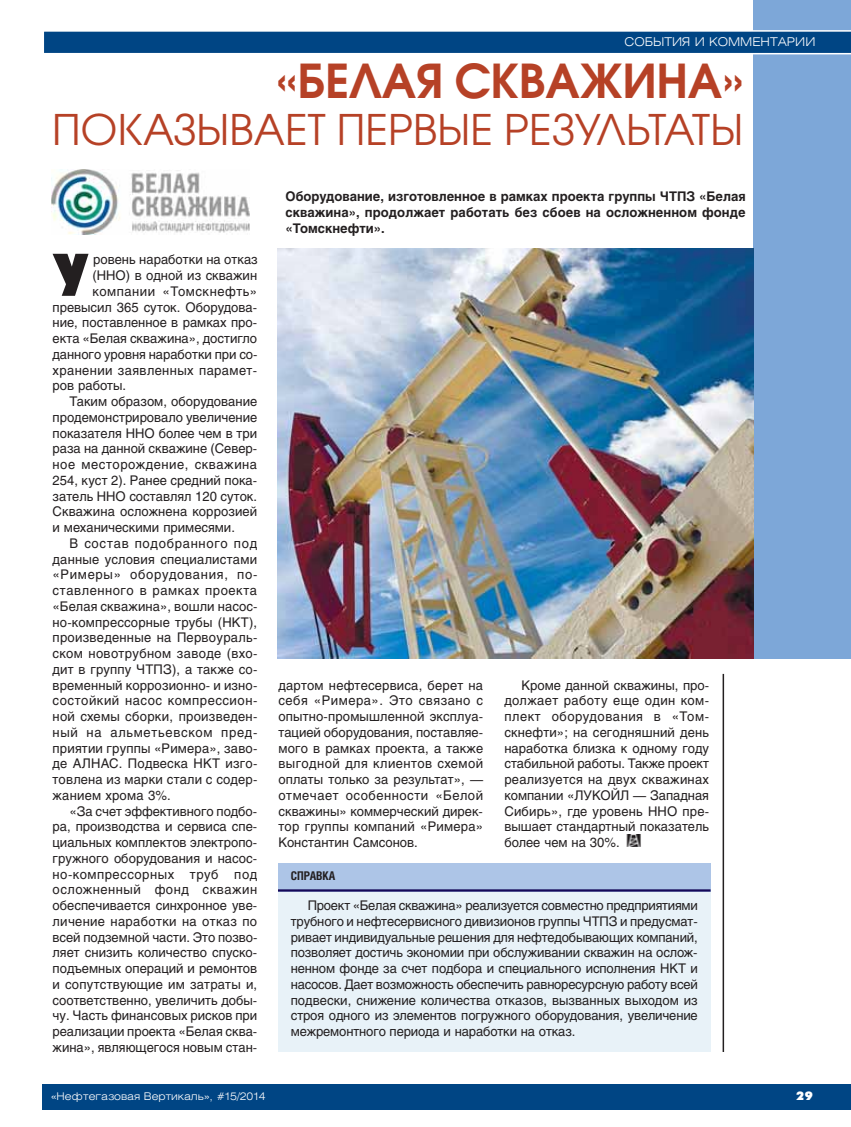
<style>
.page{position:relative;width:851px;height:1127px;background:#fff}
.page>*{position:absolute;margin:0;border:0;box-sizing:border-box;transform-origin:0 0}
.t1{font:700 60px "Futura Futuris X Cond C";color:#231f20}
.t2{font:600 46.5px "Avant Garde Gothic C";letter-spacing:-.01em;color:#b64126}
.t3{font:42px "Avant Garde Gothic C";letter-spacing:.005em;color:#b64126}
.t4{font:13.2px/15.8px "Helios";color:#231f20;text-align:justify}
.t5{font:13.2px "Helios";letter-spacing:.04em;color:#231f20}
.t6{font:700 13.2px/15.8px "Helios";letter-spacing:.005em;color:#231f20;text-align:justify}
.t7{font:13.2px "Helios";letter-spacing:.055em;color:#231f20}
.t8{font:13.2px "Helios";letter-spacing:.02em;color:#231f20}
.t9{font:13.2px "Helios";letter-spacing:.025em;color:#231f20}
.t10{font:13.2px "Helios";letter-spacing:.03em;color:#231f20}
.t11{font:300 12px "Helios Ext";color:#fff}
.t12{font:700 12px "Helios Cond";color:#231f20}
.t13{font:12px "Futura Futuris XC";color:#fff}
.t14{font:300 10.5px "Helios Ext";color:#fff}
</style>
<div class="page">
<div style="left:43px;top:1084px;width:807px;height:26px;background:#004584"></div>
<div style="left:753px;top:0;width:97px;height:658px;background:#7da7d8"></div>
<img style="left:626px;top:834px;width:15px;height:12px">
<svg style="left:44px;top:30px;width:806px;height:24px;background:#1c5a91"></svg>
<hr style="left:722px;top:674px;width:2px;height:378px;background:#231f20">
<div style="left:278px;top:877px;width:432px;height:175px;background:#e8f2f8"></div>
<div style="left:278px;top:863px;width:432px;height:28px;background:#adc5e7"></div>
<hr style="left:278px;top:889px;width:432px;height:2px;background:#140858">
<img style="left:278px;top:249px;width:475px;height:409px">
<img style="left:51px;top:169px;width:199px;height:66px">
<p class="t11" style="left:624px;top:37px;width:192px">СОБЫТИЯ И КОММЕНТАРИИ</p>
<h2 class="t2" style="left:277px;top:64px;width:468px">«БЕЛАЯ СКВАЖИНА»</h2>
<h3 class="t3" style="left:52px;top:110px;width:692px">ПОКАЗЫВАЕТ ПЕРВЫЕ РЕЗУЛЬТАТЫ</h3>
<h1 class="t1" style="left:53px;top:252px;width:37px">У</h1>
<p class="t4" style="left:93px;top:253px;width:166px">ровень наработки на отказ</p>
<p class="t4" style="left:92px;top:269px;width:166px">(ННО) в одной из скважин</p>
<p class="t5" style="left:92px;top:286px;width:166px">компании «Томскнефть»</p>
<p class="t4" style="left:53px;top:300px;width:206px">превысил 365 суток. Оборудова-</p>
<p class="t4" style="left:53px;top:316px;width:206px">ние, поставленное в рамках про-</p>
<p class="t4" style="left:53px;top:332px;width:206px">екта «Белая скважина», достигло</p>
<p class="t4" style="left:53px;top:348px;width:206px">данного уровня наработки при со-</p>
<p class="t10" style="left:53px;top:365px;width:206px">хранении заявленных парамет-</p>
<p class="t4" style="left:53px;top:379px;width:75px">ров работы.</p>
<p class="t4" style="left:70px;top:395px;width:189px">Таким образом, оборудование</p>
<p class="t4" style="left:53px;top:411px;width:206px">продемонстрировало увеличение</p>
<p class="t4" style="left:53px;top:426px;width:206px">показателя ННО более чем в три</p>
<p class="t4" style="left:53px;top:442px;width:206px">раза на данной скважине (Север-</p>
<p class="t5" style="left:53px;top:459px;width:206px">ное месторождение, скважина</p>
<p class="t4" style="left:53px;top:474px;width:206px">254, куст 2). Ранее средний пока-</p>
<p class="t4" style="left:53px;top:489px;width:206px">затель ННО составлял 120 суток.</p>
<p class="t4" style="left:53px;top:505px;width:206px">Скважина осложнена коррозией</p>
<p class="t4" style="left:53px;top:521px;width:184px">и механическими примесями.</p>
<p class="t7" style="left:70px;top:538px;width:189px">В состав подобранного под</p>
<p class="t4" style="left:53px;top:552px;width:206px">данные условия специалистами</p>
<p class="t7" style="left:53px;top:570px;width:206px">«Римеры» оборудования, по-</p>
<p class="t5" style="left:53px;top:585px;width:206px">ставленного в рамках проекта</p>
<p class="t4" style="left:53px;top:600px;width:206px">«Белая скважина», вошли насос-</p>
<p class="t4" style="left:53px;top:615px;width:206px">но-компрессорные трубы (НКТ),</p>
<p class="t8" style="left:53px;top:633px;width:206px">произведенные на Первоураль-</p>
<p class="t9" style="left:53px;top:648px;width:206px">ском новотрубном заводе (вхо-</p>
<p class="t4" style="left:53px;top:663px;width:206px">дит в группу ЧТПЗ), а также со-</p>
<p class="t4" style="left:53px;top:678px;width:206px">временный коррозионно- и изно-</p>
<p class="t5" style="left:53px;top:696px;width:206px">состойкий насос компрессион-</p>
<p class="t8" style="left:53px;top:711px;width:206px">ной схемы сборки, произведен-</p>
<p class="t7" style="left:53px;top:727px;width:206px">ный на альметьевском пред-</p>
<p class="t4" style="left:53px;top:741px;width:206px">приятии группы «Римера», заво-</p>
<p class="t4" style="left:53px;top:757px;width:206px">де АЛНАС. Подвеска НКТ изго-</p>
<p class="t4" style="left:53px;top:773px;width:206px">товлена из марки стали с содер-</p>
<p class="t4" style="left:53px;top:789px;width:120px">жанием хрома 3%.</p>
<p class="t4" style="left:70px;top:804px;width:189px">«За счет эффективного подбо-</p>
<p class="t4" style="left:53px;top:820px;width:206px">ра, производства и сервиса спе-</p>
<p class="t4" style="left:53px;top:836px;width:206px">циальных комплектов электропо-</p>
<p class="t4" style="left:53px;top:852px;width:206px">гружного оборудования и насос-</p>
<p class="t5" style="left:53px;top:869px;width:206px">но-компрессорных труб под</p>
<p class="t5" style="left:53px;top:885px;width:206px">осложненный фонд скважин</p>
<p class="t4" style="left:53px;top:899px;width:206px">обеспечивается синхронное уве-</p>
<p class="t9" style="left:53px;top:916px;width:206px">личение наработки на отказ по</p>
<p class="t4" style="left:53px;top:930px;width:206px">всей подземной части. Это позво-</p>
<p class="t4" style="left:53px;top:946px;width:206px">ляет снизить количество спуско-</p>
<p class="t4" style="left:53px;top:962px;width:206px">подъемных операций и ремонтов</p>
<p class="t4" style="left:53px;top:978px;width:206px">и сопутствующие им затраты и,</p>
<p class="t4" style="left:53px;top:993px;width:206px">соответственно, увеличить добы-</p>
<p class="t4" style="left:53px;top:1009px;width:206px">чу. Часть финансовых рисков при</p>
<p class="t4" style="left:53px;top:1025px;width:206px">реализации проекта «Белая сква-</p>
<p class="t4" style="left:53px;top:1041px;width:206px">жина», являющегося новым стан-</p>
<p class="t6" style="left:285px;top:190px;width:461px">Оборудование, изготовленное в рамках проекта группы ЧТПЗ «Белая скважина», продолжает работать без сбоев на осложненном фонде «Томскнефти».</p>
<p class="t4" style="left:278px;top:678px;width:206px">дартом нефтесервиса, берет на себя «Римера». Это связано с опытно-промышленной эксплуа&shy;тацией оборудования, поставляе&shy;мого в рамках проекта, а также выгодной для клиентов схемой оплаты только за результат», — отмечает особенности «Белой скважины» коммерческий дирек&shy;тор группы компаний «Римера» Константин Самсонов.</p>
<p class="t4" style="left:504px;top:678px;width:206px;text-indent:17px">Кроме данной скважины, про&shy;должает работу еще один ком&shy;плект оборудования в «Том&shy;скнефти»; на сегодняшний день наработка близка к одному году стабильной работы. Также проект реализуется на двух скважинах компании «ЛУКОЙЛ — Западная Сибирь», где уровень ННО пре&shy;вышает стандартный показатель более чем на 30%.</p>
<p class="t12" style="left:291px;top:872px;width:46px">СПРАВКА</p>
<p class="t4" style="left:291px;top:899px;width:408px;text-indent:17px">Проект «Белая скважина» реализуется совместно предприятиями трубного и нефтесервисного дивизионов группы ЧТПЗ и предусмат&shy;ривает индивидуальные решения для нефтедобывающих компаний, позволяет достичь экономии при обслуживании скважин на ослож&shy;ненном фонде за счет подбора и специального исполнения НКТ и насосов. Дает возможность обеспечить равноресурсную работу всей подвески, снижение количества отказов, вызванных выходом из строя одного из элементов погружного оборудования, увеличение межремонтного периода и наработки на отказ.</p>
<p class="t14" style="left:51px;top:1092px;width:216px">«Нефтегазовая Вертикаль», #15/2014</p>
<p class="t13" style="left:796px;top:1091px;width:18px">29</p>
</div>
